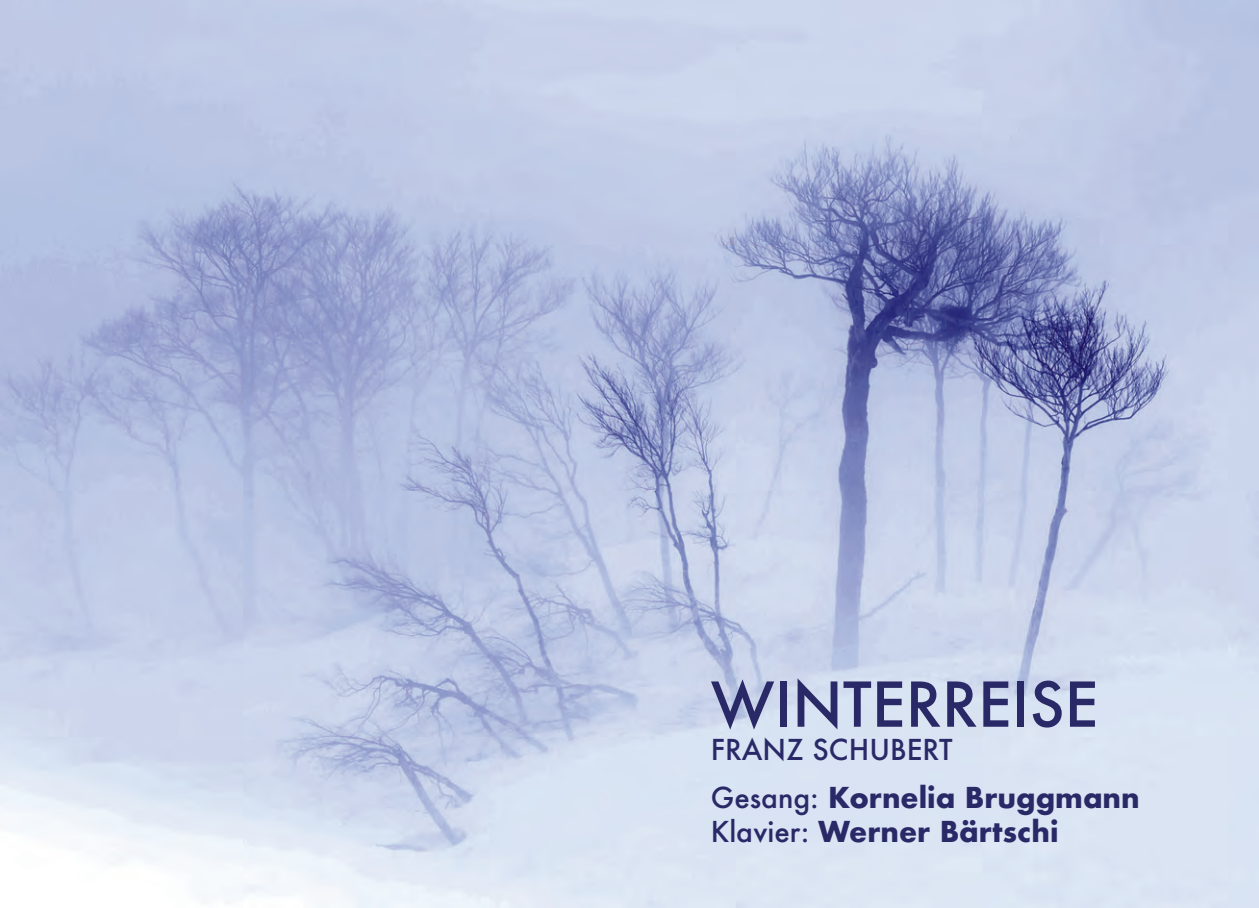
<style>
.page{position:relative;width:1259px;height:908px;background:#fff}
.page>*{position:absolute;margin:0;border:0;box-sizing:border-box;transform-origin:0 0}
.t1{font:500 60px "Futura";color:#2a2967}
.t2{font:500 28px/48px "Futura";color:#2a2967}
.t3{font:700 28px "Futura";color:#2a2967}
.s1{font-weight:700}
.s2{font-weight:500}
</style>
<div class="page">
<img style="left:0;top:0;width:1259px;height:907px">
<h1 class="t1" style="left:711px;top:663px;width:389px">WINTERREISE</h1>
<p class="t2" style="left:711px;top:725px;width:430px">FRANZ SCHUBERT<br>Gesang: <span class="s1">Kornelia Bruggmann</span></p>
<p class="t3" style="left:711px;top:810px;width:349px"><span class="s2">Klavier:</span> Werner Bärtschi</p>
</div>
